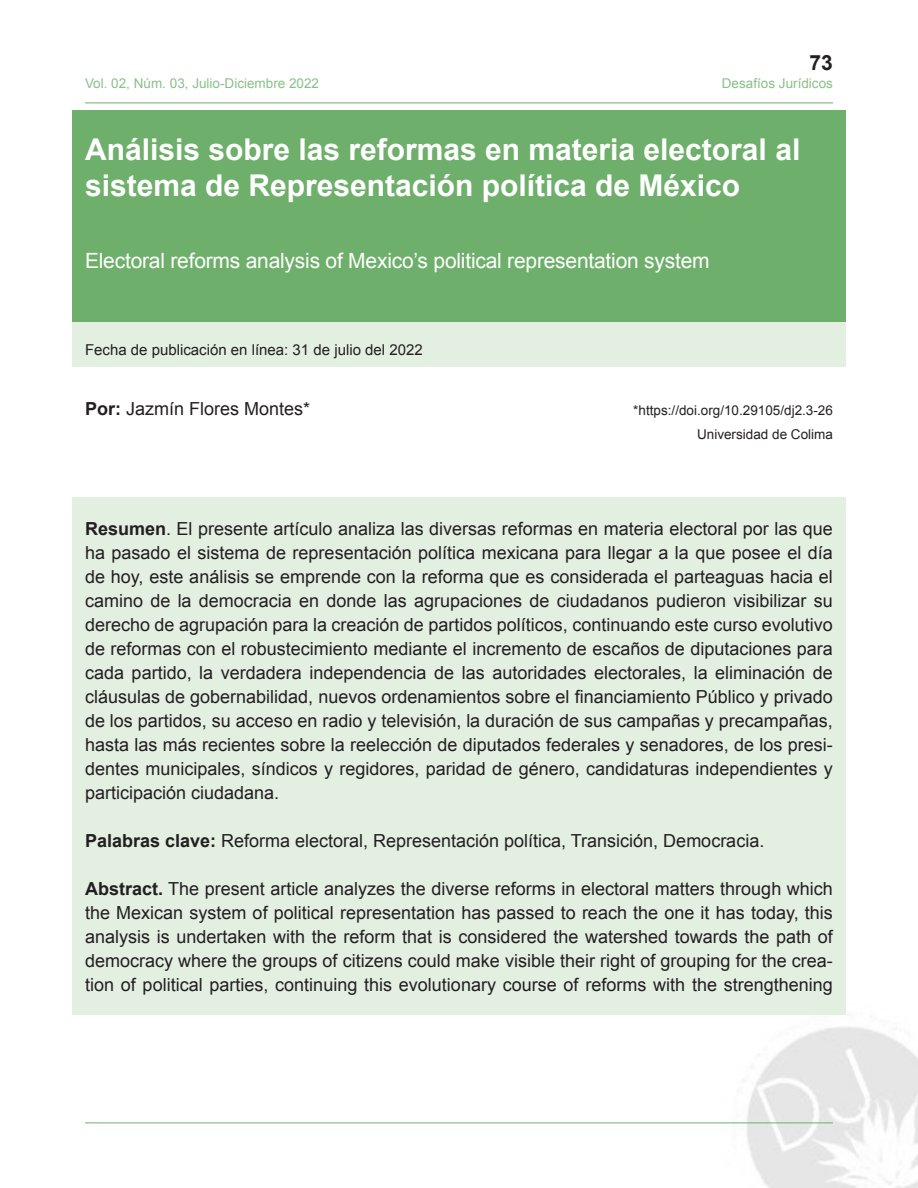
<style>
.page{position:relative;width:918px;height:1188px;background:#fff}
.page>*{position:absolute;margin:0;border:0;box-sizing:border-box;transform-origin:0 0}
.DJ_-_Título_Artículo{font:700 30px/36px "Arial";color:#fff}
.DJ_-_Título_Artículo-2{font:21px "Arial";letter-spacing:-.01em;color:#fff}
.t1{font:700 21px "Arial";color:#231f20}
.DJ_-_Texto_Artículos{font:18px/24px "Arial";color:#231f20;text-align:justify}
.t2{font:15px "Arial";color:#231f20}
.t3{font:13.5px "Arial";color:#231f20}
.t4{font:13.5px "Arial";color:#8bbf89}
.s1{font-weight:700}
</style>
<div class="page">
<img style="left:650px;top:1027px;width:268px;height:161px">
<hr style="left:85px;top:1123px;width:748px;height:1px;background:#6eaf6b">
<hr style="left:85px;top:103px;width:748px;height:1px;background:#6eaf6b">
<div style="left:72px;top:322px;width:774px;height:45px;background:#e2efe1"></div>
<div style="left:72px;top:497px;width:774px;height:518px;background:#e2efe1"></div>
<div style="left:72px;top:111px;width:774px;height:211px;background:#6eaf6b"></div>
<p class="t1" style="left:810px;top:49px;width:25px">73</p>
<p class="t4" style="left:85px;top:75px;width:236px">Vol. 02, Núm. 03, Julio-Diciembre 2022</p>
<p class="t4" style="left:722px;top:75px;width:113px">Desafíos Jurídicos</p>
<p class="DJ_-_Título_Artículo" style="left:85px;top:133px;width:717px">Análisis sobre las reformas en materia electoral al sistema de Representación política de México</p>
<p class="DJ_-_Título_Artículo-2" style="left:85px;top:247px;width:626px">Electoral reforms analysis of Mexico’s political representation system</p>
<p class="t2" style="left:85px;top:339px;width:339px">Fecha de publicación en línea: 31 de julio del 2022</p>
<p class="DJ_-_Texto_Artículos" style="left:85px;top:396px;width:227px"><span class="s1">Por:</span> Jazmín Flores Montes*</p>
<p class="t3" style="left:633px;top:401px;width:201px">*https://doi.org/10.29105/dj2.3-26</p>
<p class="t3" style="left:697px;top:425px;width:137px">Universidad de Colima</p>
<p class="DJ_-_Texto_Artículos" style="left:85px;top:516px;width:749px"><span class="s1">Resumen</span>. El presente artículo analiza las diversas reformas en materia electoral por las que ha pasado el sistema de representación política mexicana para llegar a la que posee el día de hoy, este análisis se emprende con la reforma que es considerada el parteaguas hacia el camino de la democracia en donde las agrupaciones de ciudadanos pudieron visibilizar su derecho de agrupación para la creación de partidos políticos, continuando este curso evolutivo de reformas con el robustecimiento mediante el incremento de escaños de diputaciones para cada partido, la verdadera independencia de las autoridades electorales, la eliminación de cláusulas de gobernabilidad, nuevos ordenamientos sobre el financiamiento Público y privado de los partidos, su acceso en radio y televisión, la duración de sus campañas y precampañas, hasta las más recientes sobre la reelección de diputados federales y senadores, de los presi&shy;dentes municipales, síndicos y regidores, paridad de género, candidaturas independientes y participación ciudadana.</p>
<p class="DJ_-_Texto_Artículos" style="left:85px;top:828px;width:681px"><span class="s1">Palabras clave:</span> Reforma electoral, Representación política, Transición, Democracia.</p>
<p class="DJ_-_Texto_Artículos" style="left:85px;top:876px;width:749px"><span class="s1">Abstract.</span> The present article analyzes the diverse reforms in electoral matters through which the Mexican system of political representation has passed to reach the one it has today, this analysis is undertaken with the reform that is considered the watershed towards the path of democracy where the groups of citizens could make visible their right of grouping for the crea&shy;tion of political parties, continuing this evolutionary course of reforms with the strengthening</p>
</div>
